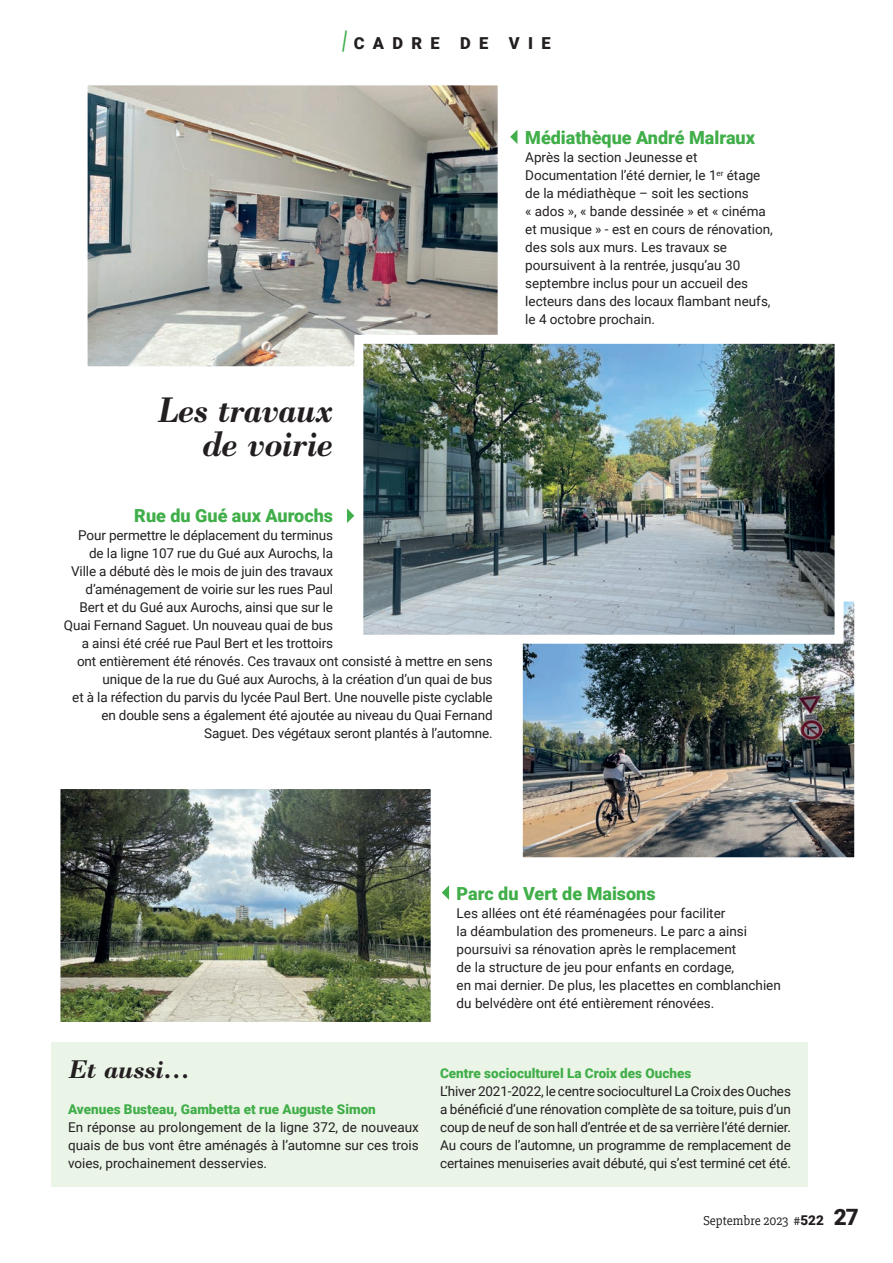
<style>
.page{position:relative;width:893px;height:1263px;background:#fff}
.page>*{position:absolute;margin:0;border:0;box-sizing:border-box;transform-origin:0 0}
.SOUS_INTER_BODONI_25{font:italic 700 37.5px/34.5px "M Bodoni";letter-spacing:-.03em;color:#231f20;text-align:right;scale:.9 1}
.CHAPÔ{font:italic 700 27px "M Bodoni";letter-spacing:-.015em;color:#231f20}
.t1{font:900 22.5px "Roboto";color:#231f20}
.INTER{font:900 18px "Roboto";color:#40ae49}
.t2{font:900 16.5px "Roboto";letter-spacing:.5em;color:#231f20}
.BODY_TEXT_JUSTIF{font:13.5px/18px "Roboto";letter-spacing:-.01em;color:#231f20;text-align:justify}
.INTER-2{font:900 13.5px "Roboto";color:#40ae49}
.t3{font:13.5px "Slabo 27 px";color:#231f20}
.s1{font-size:27px;color:#40ae49}
.s2{font-family:"Roboto";font-weight:900}
</style>
<div class="page">
<div style="left:51px;top:1042px;width:757px;height:144px;background:#eaf4e7"></div>
<img style="left:524px;top:602px;width:329px;height:254px">
<div style="left:514px;top:592px;width:349px;height:274px;border:9px solid #fff"></div>
<img style="left:61px;top:790px;width:369px;height:231px">
<img style="left:89px;top:86px;width:408px;height:279px">
<div style="left:79px;top:76px;width:428px;height:299px;border:9px solid #fff"></div>
<svg style="left:442px;top:885px;width:7px;height:15px"></svg>
<svg style="left:510px;top:130px;width:7px;height:14px"></svg>
<img style="left:364px;top:345px;width:470px;height:289px">
<div style="left:354px;top:335px;width:490px;height:309px;border:9px solid #fff"></div>
<svg style="left:347px;top:508px;width:7px;height:15px"></svg>
<p class="t2" style="left:342px;top:31px;width:210px"><span class="s1">/</span> CADRE DE VIE</p>
<p class="SOUS_INTER_BODONI_25" style="left:157px;top:393px;width:197px">Les travaux de voirie</p>
<p class="INTER" style="left:134px;top:503px;width:200px">Rue du Gué aux Aurochs</p>
<p class="BODY_TEXT_JUSTIF" style="left:78px;top:526px;width:256px">Pour permettre le déplacement du terminus</p>
<p class="BODY_TEXT_JUSTIF" style="left:89px;top:544px;width:245px">de la ligne 107 rue du Gué aux Aurochs, la</p>
<p class="BODY_TEXT_JUSTIF" style="left:71px;top:562px;width:264px">Ville a débuté dès le mois de juin des travaux</p>
<p class="BODY_TEXT_JUSTIF" style="left:86px;top:580px;width:249px">d’aménagement de voirie sur les rues Paul</p>
<p class="BODY_TEXT_JUSTIF" style="left:80px;top:598px;width:255px">Bert et du Gué aux Aurochs, ainsi que sur le</p>
<p class="BODY_TEXT_JUSTIF" style="left:64px;top:616px;width:271px">Quai Fernand Saguet. Un nouveau quai de bus</p>
<p class="BODY_TEXT_JUSTIF" style="left:82px;top:634px;width:253px">a ainsi été créé rue Paul Bert et les trottoirs</p>
<p class="BODY_TEXT_JUSTIF" style="left:77px;top:652px;width:417px">ont entièrement été rénovés. Ces travaux ont consisté à mettre en sens</p>
<p class="BODY_TEXT_JUSTIF" style="left:102px;top:670px;width:392px">unique de la rue du Gué aux Aurochs, à la création d’un quai de bus</p>
<p class="BODY_TEXT_JUSTIF" style="left:72px;top:688px;width:422px">et à la réfection du parvis du lycée Paul Bert. Une nouvelle piste cyclable</p>
<p class="BODY_TEXT_JUSTIF" style="left:101px;top:706px;width:393px">en double sens a également été ajoutée au niveau du Quai Fernand</p>
<p class="BODY_TEXT_JUSTIF" style="left:204px;top:724px;width:290px">Saguet. Des végétaux seront plantés à l’automne.</p>
<p class="INTER" style="left:525px;top:125px;width:231px">Médiathèque André Malraux</p>
<p class="BODY_TEXT_JUSTIF" style="left:525px;top:148px;width:249px;text-align:left">Après la section Jeunesse et Documentation l’été dernier, le 1<sup>er</sup> étage de la médiathèque – soit les sections<br>« ados », « bande dessinée » et « cinéma et musique » - est en cours de rénovation, des sols aux murs. Les travaux se poursuivent à la rentrée, jusqu’au 30 septembre inclus pour un accueil des lecteurs dans des locaux flambant neufs, le 4 octobre prochain.</p>
<p class="CHAPÔ" style="left:68px;top:1055px;width:123px">Et aussi…</p>
<p class="INTER-2" style="left:68px;top:1100px;width:309px">Avenues Busteau, Gambetta et rue Auguste Simon</p>
<p class="BODY_TEXT_JUSTIF" style="left:68px;top:1118px;width:352px">En réponse au prolongement de la ligne 372, de nouveaux quais de bus vont être aménagés à l’automne sur ces trois voies, prochainement desservies.</p>
<p class="INTER" style="left:457px;top:881px;width:201px">Parc du Vert de Maisons</p>
<p class="BODY_TEXT_JUSTIF" style="left:457px;top:904px;width:326px;text-align:left">Les allées ont été réaménagées pour faciliter<br>la déambulation des promeneurs. Le parc a ainsi poursuivi sa rénovation après le remplacement<br>de la structure de jeu pour enfants en cordage,<br>en mai dernier. De plus, les placettes en comblanchien du belvédère ont été entièrement rénovées.</p>
<p class="INTER-2" style="left:440px;top:1064px;width:253px">Centre socioculturel La Croix des Ouches</p>
<p class="BODY_TEXT_JUSTIF" style="left:440px;top:1082px;width:352px">L’hiver 2021-2022, le centre socioculturel La Croix des Ouches a bénéficié d’une rénovation complète de sa toiture, puis d’un coup de neuf de son hall d’entrée et de sa verrière l’été dernier.<br>Au cours de l’automne, un programme de remplacement de certaines menuiseries avait débuté, qui s’est terminé cet été.</p>
<p class="t3" style="left:703px;top:1212px;width:122px">Septembre 2023 #<span class="s2">522</span></p>
<p class="t1" style="left:834px;top:1202px;width:26px">27</p>
</div>
